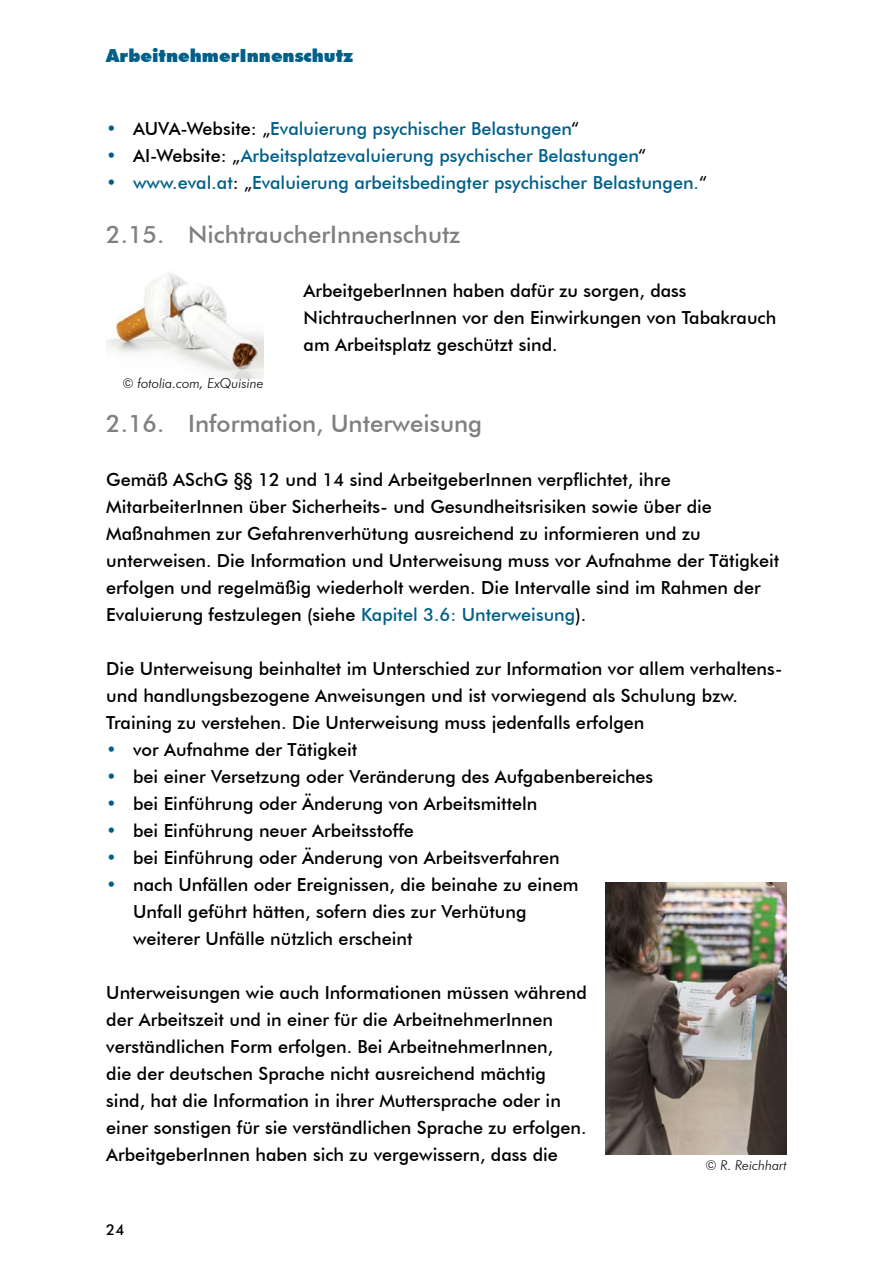
<style>
.page{position:relative;width:893px;height:1263px;background:#fff}
.page>*{position:absolute;margin:0;border:0;box-sizing:border-box;transform-origin:0 0}
.t1{font:500 24px "Futura BT";color:#808080}
.Fließtext{font:500 18px/27px "Futura BT";color:#000}
.Fließtext_ohne_Abstand{font:500 18px/27px "Futura BT";color:#000}
.t2{font:500 18px "Futura BT";color:#006089}
.t3{font:900 18px "Futura BT";color:#006089}
.t4{font:500 15px "Futura BT";color:#000}
.t5{font:italic 300 13.5px "Futura BT";color:#000}
.s1{color:#000}
.s2{color:#006089}
</style>
<div class="page">
<img style="left:106px;top:273px;width:158px;height:105px">
<img style="left:605px;top:883px;width:182px;height:272px">
<p class="t3" style="left:106px;top:45px;width:248px">ArbeitnehmerInnenschutz</p>
<p class="t2" style="left:106px;top:118px;width:474px">• <span class="s1">AUVA-Website: „</span>Evaluierung psychischer Belastungen<span class="s1">“</span></p>
<p class="t2" style="left:106px;top:145px;width:541px">• <span class="s1">AI-Website: „</span>Arbeitsplatzevaluierung psychischer Belastungen<span class="s1">“</span></p>
<p class="t2" style="left:106px;top:172px;width:602px">• www.eval.at<span class="s1">: „</span>Evaluierung arbeitsbedingter psychischer Belastungen.<span class="s1">“</span></p>
<p class="t1" style="left:106px;top:220px;width:355px">2.15. NichtraucherInnenschutz</p>
<p class="Fließtext" style="left:304px;top:277px;width:474px">ArbeitgeberInnen haben dafür zu sorgen, dass<br>NichtraucherInnen vor den Einwirkungen von Tabakrauch am Arbeitsplatz geschützt sind.</p>
<p class="t5" style="left:122px;top:375px;width:143px">© fotolia.com, ExQuisine</p>
<p class="t1" style="left:106px;top:409px;width:377px">2.16. Information, Unterweisung</p>
<p class="Fließtext" style="left:106px;top:466px;width:675px">Gemäß ASchG §§ 12 und 14 sind ArbeitgeberInnen verpflichtet, ihre MitarbeiterInnen über Sicherheits- und Gesundheitsrisiken sowie über die Maßnahmen zur Gefahrenverhütung ausreichend zu informieren und zu unterweisen. Die Information und Unterweisung muss vor Aufnahme der Tätigkeit erfolgen und regelmäßig wiederholt werden. Die Intervalle sind im Rahmen der Evaluierung festzulegen (siehe <span class="s2">Kapitel 3.6: Unterweisung</span>).</p>
<p class="Fließtext_ohne_Abstand" style="left:106px;top:655px;width:678px">Die Unterweisung beinhaltet im Unterschied zur Information vor allem verhaltens&shy;und handlungsbezogene Anweisungen und ist vorwiegend als Schulung bzw.<br>Training zu verstehen. Die Unterweisung muss jedenfalls erfolgen</p>
<p class="Fließtext" style="left:106px;top:736px;width:253px"><span class="s2">•</span> vor Aufnahme der Tätigkeit</p>
<p class="Fließtext" style="left:106px;top:763px;width:548px"><span class="s2">•</span> bei einer Versetzung oder Veränderung des Aufgabenbereiches</p>
<p class="Fließtext" style="left:106px;top:790px;width:433px"><span class="s2">•</span> bei Einführung oder Änderung von Arbeitsmitteln</p>
<p class="Fließtext" style="left:106px;top:817px;width:309px"><span class="s2">•</span> bei Einführung neuer Arbeitsstoffe</p>
<p class="Fließtext" style="left:106px;top:844px;width:455px"><span class="s2">•</span> bei Einführung oder Änderung von Arbeitsverfahren</p>
<p class="Fließtext" style="left:133px;top:871px;width:447px;text-indent:-27px"><span class="s2">•</span> nach Unfällen oder Ereignissen, die beinahe zu einem<br>Unfall geführt hätten, sofern dies zur Verhütung weiterer Unfälle nützlich erscheint</p>
<p class="Fließtext" style="left:106px;top:979px;width:482px">Unterweisungen wie auch Informationen müssen während der Arbeitszeit und in einer für die ArbeitnehmerInnen verständlichen Form erfolgen. Bei ArbeitnehmerInnen,<br>die der deutschen Sprache nicht ausreichend mächtig sind, hat die Information in ihrer Muttersprache oder in einer sonstigen für sie verständlichen Sprache zu erfolgen.<br>ArbeitgeberInnen haben sich zu vergewissern, dass die</p>
<p class="t5" style="left:706px;top:1157px;width:83px">© R. Reichhart</p>
<p class="t4" style="left:106px;top:1221px;width:20px">24</p>
</div>
